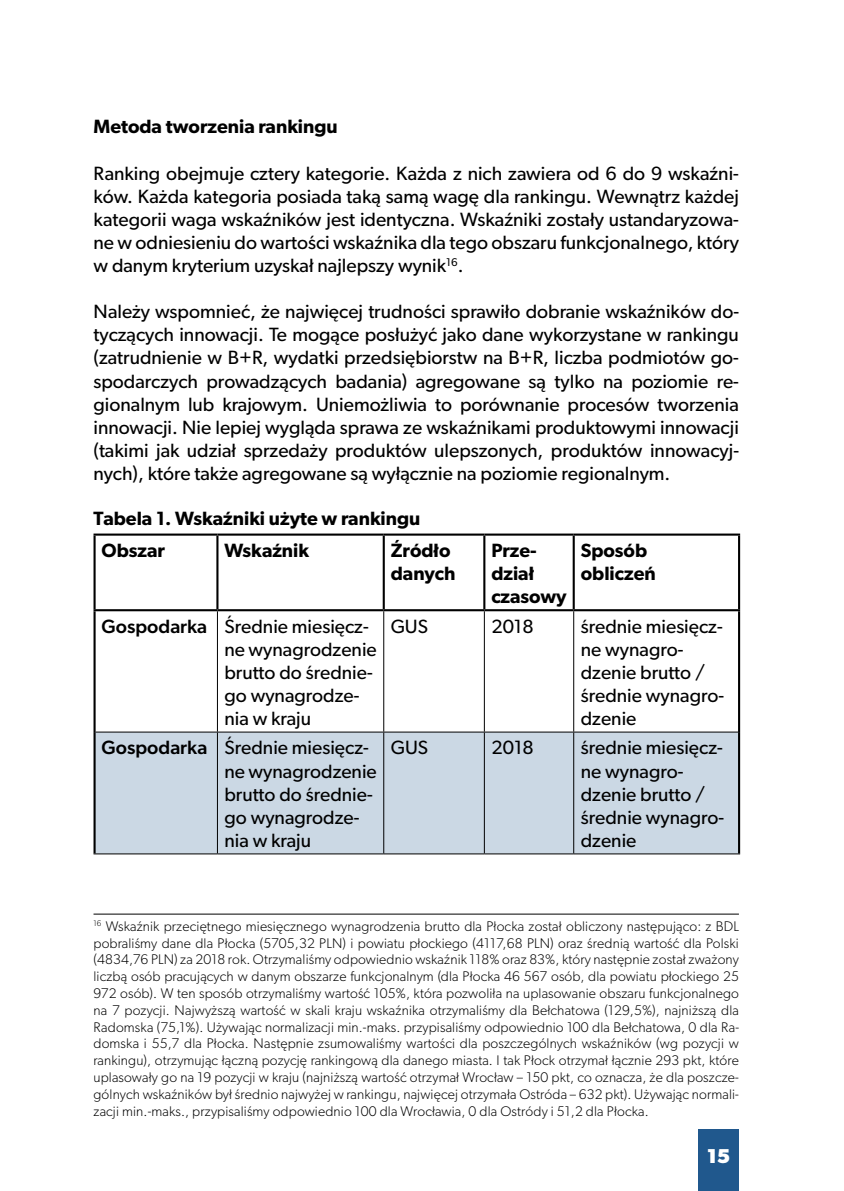
<style>
.page{position:relative;width:844px;height:1191px;background:#fff}
.page>*{position:absolute;margin:0;border:0;box-sizing:border-box;transform-origin:0 0}
.t1{font:700 20.12px "Gibson";color:#fff}
.t2{font:19.25px/23.1px "Gibson";color:#000}
.t3{font:600 19.25px/23.1px "Gibson";color:#000}
.t4{font:300 14px/16.8px "Gibson";letter-spacing:.01em;color:#000;text-align:justify}
.s1{font-weight:500}
</style>
<div class="page">
<div style="left:697px;top:1129px;width:41px;height:62px;background:#20588d"></div>
<hr style="left:93px;top:913px;width:645px;height:1px;background:#000">
<div style="left:96px;top:732px;width:641px;height:121px;background:#cbd8e4"></div>
<hr style="left:93px;top:611px;width:3px;height:121px;background:#000">
<hr style="left:737px;top:611px;width:3px;height:121px;background:#000">
<hr style="left:93px;top:732px;width:3px;height:121px;background:#000">
<hr style="left:737px;top:732px;width:3px;height:121px;background:#000">
<hr style="left:217px;top:611px;width:1px;height:120px;background:#000">
<hr style="left:383px;top:611px;width:1px;height:120px;background:#000">
<hr style="left:484px;top:611px;width:1px;height:120px;background:#000">
<hr style="left:573px;top:611px;width:1px;height:120px;background:#000">
<hr style="left:96px;top:731px;width:121px;height:1px;background:#000">
<hr style="left:217px;top:731px;width:166px;height:1px;background:#000">
<hr style="left:217px;top:732px;width:1px;height:121px;background:#000">
<hr style="left:383px;top:731px;width:101px;height:1px;background:#000">
<hr style="left:383px;top:732px;width:1px;height:121px;background:#000">
<hr style="left:484px;top:731px;width:89px;height:1px;background:#000">
<hr style="left:484px;top:732px;width:1px;height:121px;background:#000">
<hr style="left:573px;top:731px;width:164px;height:1px;background:#000">
<hr style="left:573px;top:732px;width:1px;height:121px;background:#000">
<hr style="left:93px;top:853px;width:124px;height:1px;background:#000">
<hr style="left:217px;top:853px;width:166px;height:1px;background:#000">
<hr style="left:383px;top:853px;width:101px;height:1px;background:#000">
<hr style="left:484px;top:853px;width:89px;height:1px;background:#000">
<hr style="left:573px;top:853px;width:167px;height:1px;background:#000">
<hr style="left:93px;top:533px;width:124px;height:2px;background:#000">
<hr style="left:93px;top:535px;width:3px;height:74px;background:#000">
<hr style="left:217px;top:533px;width:166px;height:2px;background:#000">
<hr style="left:216px;top:535px;width:2px;height:74px;background:#000">
<hr style="left:383px;top:533px;width:101px;height:2px;background:#000">
<hr style="left:382px;top:535px;width:2px;height:74px;background:#000">
<hr style="left:484px;top:533px;width:89px;height:2px;background:#000">
<hr style="left:483px;top:535px;width:2px;height:74px;background:#000">
<hr style="left:573px;top:533px;width:167px;height:2px;background:#000">
<hr style="left:572px;top:535px;width:2px;height:74px;background:#000">
<hr style="left:737px;top:535px;width:3px;height:74px;background:#000">
<hr style="left:93px;top:609px;width:124px;height:2px;background:#000">
<hr style="left:217px;top:609px;width:166px;height:2px;background:#000">
<hr style="left:383px;top:609px;width:101px;height:2px;background:#000">
<hr style="left:484px;top:609px;width:89px;height:2px;background:#000">
<hr style="left:573px;top:609px;width:167px;height:2px;background:#000">
<p class="t3" style="left:93px;top:115px;width:246px">Metoda tworzenia rankingu</p>
<p class="t2" style="left:93px;top:161px;width:646px;text-align:justify">Ranking obejmuje cztery kategorie. Każda z nich zawiera od 6 do 9 wskaźni&shy;ków. Każda kategoria posiada taką samą wagę dla rankingu. Wewnątrz każdej kategorii waga wskaźników jest identyczna. Wskaźniki zostały ustandaryzowa&shy;ne w odniesieniu do wartości wskaźnika dla tego obszaru funkcjonalnego, który w danym kryterium uzyskał najlepszy wynik<sup>16</sup>.</p>
<p class="t2" style="left:93px;top:300px;width:646px;text-align:justify">Należy wspomnieć, że najwięcej trudności sprawiło dobranie wskaźników do&shy;tyczących innowacji. Te mogące posłużyć jako dane wykorzystane w rankingu (zatrudnienie w B+R, wydatki przedsiębiorstw na B+R, liczba podmiotów go&shy;spodarczych prowadzących badania) agregowane są tylko na poziomie re&shy;gionalnym lub krajowym. Uniemożliwia to porównanie procesów tworzenia innowacji. Nie lepiej wygląda sprawa ze wskaźnikami produktowymi innowacji (takimi jak udział sprzedaży produktów ulepszonych, produktów innowacyj&shy;nych), które także agregowane są wyłącznie na poziomie regionalnym.</p>
<p class="t3" style="left:94px;top:506px;width:328px">Tabela 1. Wskaźniki użyte w rankingu</p>
<p class="t3" style="left:101px;top:538px;width:65px">Obszar</p>
<p class="t3" style="left:224px;top:538px;width:86px">Wskaźnik</p>
<p class="t3" style="left:390px;top:538px;width:66px">Źródło danych</p>
<p class="t3" style="left:491px;top:538px;width:77px">Prze&shy;dział czasowy</p>
<p class="t3" style="left:580px;top:538px;width:76px">Sposób obliczeń</p>
<p class="t2" style="left:224px;top:614px;width:154px;text-indent:-123px"><span class="s1">Gospodarka</span> Średnie miesięcz&shy;ne wynagrodzenie brutto do średnie&shy;go wynagrodze&shy;nia w kraju</p>
<p class="t2" style="left:390px;top:614px;width:39px">GUS</p>
<p class="t2" style="left:491px;top:614px;width:44px">2018</p>
<p class="t2" style="left:580px;top:614px;width:145px">średnie miesięcz&shy;ne wynagro&shy;dzenie brutto / średnie wynagro&shy;dzenie</p>
<p class="t2" style="left:224px;top:736px;width:154px;text-indent:-123px"><span class="s1">Gospodarka</span> Średnie miesięcz&shy;ne wynagrodzenie brutto do średnie&shy;go wynagrodze&shy;nia w kraju</p>
<p class="t2" style="left:390px;top:736px;width:39px">GUS</p>
<p class="t2" style="left:491px;top:736px;width:44px">2018</p>
<p class="t2" style="left:580px;top:736px;width:145px">średnie miesięcz&shy;ne wynagro&shy;dzenie brutto / średnie wynagro&shy;dzenie</p>
<p class="t4" style="left:93px;top:917px;width:646px"><sup>16</sup> Wskaźnik przeciętnego miesięcznego wynagrodzenia brutto dla Płocka został obliczony następująco: z BDL pobraliśmy dane dla Płocka (5705,32 PLN) i powiatu płockiego (4117,68 PLN) oraz średnią wartość dla Polski (4834,76 PLN) za 2018 rok. Otrzymaliśmy odpowiednio wskaźnik 118% oraz 83%, który następnie został zważony liczbą osób pracujących w danym obszarze funkcjonalnym (dla Płocka 46 567 osób, dla powiatu płockiego 25<br>972 osób). W ten sposób otrzymaliśmy wartość 105%, która pozwoliła na uplasowanie obszaru funkcjonalnego na 7 pozycji. Najwyższą wartość w skali kraju wskaźnika otrzymaliśmy dla Bełchatowa (129,5%), najniższą dla Radomska (75,1%). Używając normalizacji min.-maks. przypisaliśmy odpowiednio 100 dla Bełchatowa, 0 dla Ra&shy;domska i 55,7 dla Płocka. Następnie zsumowaliśmy wartości dla poszczególnych wskaźników (wg pozycji w rankingu), otrzymując łączną pozycję rankingową dla danego miasta. I tak Płock otrzymał łącznie 293 pkt, które uplasowały go na 19 pozycji w kraju (najniższą wartość otrzymał Wrocław – 150 pkt, co oznacza, że dla poszcze&shy;gólnych wskaźników był średnio najwyżej w rankingu, najwięcej otrzymała Ostróda – 632 pkt). Używając normali&shy;zacji min.-maks., przypisaliśmy odpowiednio 100 dla Wrocławia, 0 dla Ostródy i 51,2 dla Płocka.</p>
<p class="t1" style="left:706px;top:1144px;width:25px">15</p>
</div>
